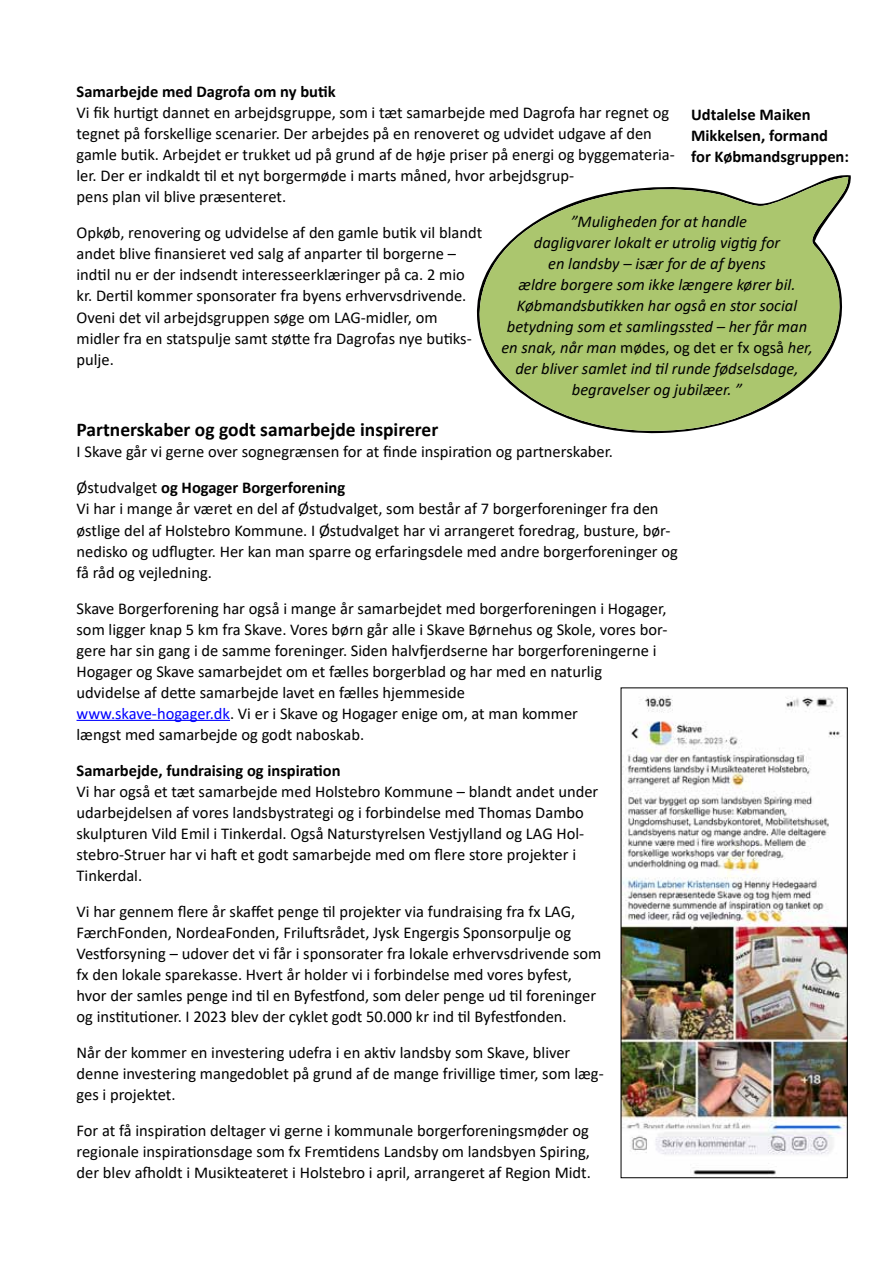
<style>
.page{position:relative;width:893px;height:1263px;background:#fff}
.page>*{position:absolute;margin:0;border:0;box-sizing:border-box;transform-origin:0 0}
.t1{font:700 19.5px "Calibri";color:#000}
.t2{font:16.5px/21px "Calibri";color:#000}
.t3{font:italic 16.5px/21px "Calibri";color:#000;text-align:center}
.t4{font:700 16.5px/21px "Calibri";color:#000}
.s1{font-style:normal}
.s2{font-weight:700}
.s3{color:#00f}
</style>
<div class="page">
<svg style="left:476px;top:177px;width:375px;height:257px;fill:#abc66e"></svg>
<hr style="left:77px;top:720px;width:153px;height:1px;background:#00f">
<img style="left:623px;top:696px;width:222px;height:479px">
<p class="t4" style="left:77px;top:81px;width:261px">Samarbejde med Dagrofa om ny butik</p>
<p class="t2" style="left:77px;top:102px;width:600px">Vi fik hurtigt dannet en arbejdsgruppe, som i tæt samarbejde med Dagrofa har regnet og tegnet på forskellige scenarier. Der arbejdes på en renoveret og udvidet udgave af den gamle butik. Arbejdet er trukket ud på grund af de høje priser på energi og byggemateria&shy;ler. Der er indkaldt til et nyt borgermøde i marts måned, hvor arbejdsgrup-<br>pens plan vil blive præsenteret.</p>
<p class="t2" style="left:77px;top:222px;width:407px">Opkøb, renovering og udvidelse af den gamle butik vil blandt andet blive finansieret ved salg af anparter til borgerne – indtil nu er der indsendt interesseerklæringer på ca. 2 mio kr. Dertil kommer sponsorater fra byens erhvervsdrivende.<br>Oveni det vil arbejdsgruppen søge om LAG-midler, om midler fra en statspulje samt støtte fra Dagrofas nye butiks&shy;pulje.</p>
<p class="t4" style="left:691px;top:104px;width:159px">Udtalelse Maiken<br>Mikkelsen, formand for Købmandsgruppen:</p>
<p class="t3" style="left:501px;top:211px;width:313px">”Muligheden for at handle<br>dagligvarer lokalt er utrolig vigtig for<br>en landsby – især for de af byens<br>ældre borgere som ikke længere kører bil.<br>Købmandsbutikken har også en stor social betydning som et samlingssted – her får man en snak, når man <span class="s1">mødes, og det er fx også</span> her, der bliver samlet ind til runde fødselsdage, begravelser og jubilæer. ”</p>
<p class="t1" style="left:77px;top:416px;width:363px">Partnerskaber og godt samarbejde inspirerer</p>
<p class="t2" style="left:77px;top:434px;width:538px;line-height:36px">I Skave går vi gerne over sognegrænsen for at finde inspiration og partnerskaber.<br>Østudvalget <span class="s2">og Hogager Borgerforening</span></p>
<p class="t2" style="left:77px;top:498px;width:603px">Vi har i mange år været en del af Østudvalget, som består af 7 borgerforeninger fra den østlige del af Holstebro Kommune. I Østudvalget har vi arrangeret foredrag, busture, bør&shy;nedisko og udflugter. Her kan man sparre og erfaringsdele med andre borgerforeninger og få råd og vejledning.</p>
<p class="t2" style="left:77px;top:597px;width:592px">Skave Borgerforening har også i mange år samarbejdet med borgerforeningen i Hogager, som ligger knap 5 km fra Skave. Vores børn går alle i Skave Børnehus og Skole, vores bor&shy;gere har sin gang i de samme foreninger. Siden halvfjerdserne har borgerforeningerne i Hogager og Skave samarbejdet om et fælles borgerblad og har med en naturlig udvidelse af dette samarbejde lavet en fælles hjemmeside<br><span class="s3">www.skave-hogager.dk</span>. Vi er i Skave og Hogager enige om, at man kommer<br>længst med samarbejde og godt naboskab.</p>
<p class="t4" style="left:77px;top:759px;width:266px">Samarbejde, fundraising og inspiration</p>
<p class="t2" style="left:77px;top:780px;width:523px">Vi har også et tæt samarbejde med Holstebro Kommune – blandt andet under udarbejdelsen af vores landsbystrategi og i forbindelse med Thomas Dambo skulpturen Vild Emil i Tinkerdal. Også Naturstyrelsen Vestjylland og LAG Hol&shy;stebro-Struer har vi haft et godt samarbejde med om flere store projekter i Tinkerdal.</p>
<p class="t2" style="left:77px;top:900px;width:526px">Vi har gennem flere år skaffet penge til projekter via fundraising fra fx LAG, FærchFonden, NordeaFonden, Friluftsrådet, Jysk Engergis Sponsorpulje og Vestforsyning – udover det vi får i sponsorater fra lokale erhvervsdrivende som fx den lokale sparekasse. Hvert år holder vi i forbindelse med vores byfest, hvor der samles penge ind til en Byfestfond, som deler penge ud til foreninger og institutioner. I 2023 blev der cyklet godt 50.000 kr ind til Byfestfonden.</p>
<p class="t2" style="left:77px;top:1041px;width:529px">Når der kommer en investering udefra i en aktiv landsby som Skave, bliver denne investering mangedoblet på grund af de mange frivillige timer, som læg&shy;ges i projektet.</p>
<p class="t2" style="left:77px;top:1119px;width:516px">For at få inspiration deltager vi gerne i kommunale borgerforeningsmøder og regionale inspirationsdage som fx Fremtidens Landsby om landsbyen Spiring, der blev afholdt i Musikteateret i Holstebro i april, arrangeret af Region Midt.</p>
</div>
